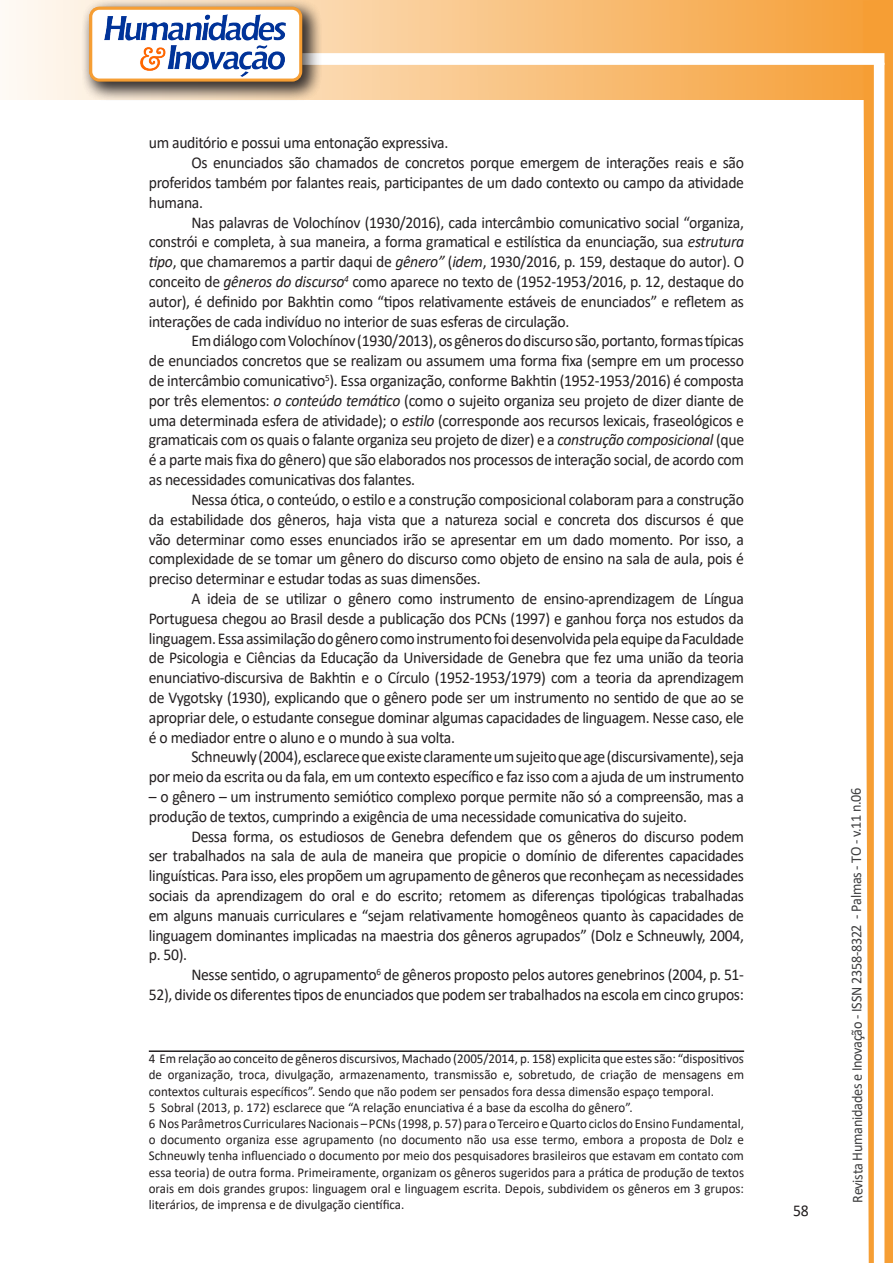
<style>
.page{position:relative;width:893px;height:1263px;background:#fff}
.page>*{position:absolute;margin:0;border:0;box-sizing:border-box;transform-origin:0 0}
.texto{font:16.5px/19.8px "Calibri";letter-spacing:-.02em;color:#231f20;text-align:justify;scale:.95 1}
.t1{font:15px "Calibri";letter-spacing:-.025em;color:#3e3e3f;scale:.95 1}
.Rodapé{font:13.5px/16.2px "Calibri";color:#231f20;text-align:justify;scale:.96 1}
.s1{font-style:italic}
</style>
<div class="page">
<svg style="left:5px;top:0;width:858px;height:100px;background:#f9c484"></svg>
<div style="left:302px;top:53px;width:582px;height:12px;background:#fff;border:2px solid #fff"></div>
<svg style="left:863px;top:0;width:30px;height:1263px"></svg>
<div style="left:81px;top:0;width:241px;height:102px;background:#231f20;opacity:.75"></div>
<div style="left:91px;top:8px;width:210px;height:72px;background:#fff;border-radius:9px"></div>
<img style="left:104px;top:14px;width:181px;height:62px">
<div style="left:89px;top:7px;width:213px;height:75px;border:3px solid #f69e34;border-radius:9px"></div>
<hr style="left:149px;top:1050px;width:595px;height:2px;background:#231f20">
<p class="texto" style="left:149px;top:133px;width:317px">um auditório e possui uma entonação expressiva.</p>
<p class="texto" style="left:149px;top:152px;width:628px;text-indent:43px">Os enunciados são chamados de concretos porque emergem de interações reais e são proferidos também por falantes reais, participantes de um dado contexto ou campo da atividade humana.</p>
<p class="texto" style="left:149px;top:212px;width:628px;text-indent:43px">Nas palavras de Volochínov (1930/2016), cada intercâmbio comunicativo social “organiza, constrói e completa, à sua maneira, a forma gramatical e estilística da enunciação, sua <span class="s1">estrutura tipo</span>, que chamaremos a partir daqui de <span class="s1">gênero”</span> (<span class="s1">idem</span>, 1930/2016, p. 159, destaque do autor). O conceito de <span class="s1">gêneros do discurso</span><sup>4</sup> como aparece no texto de (1952-1953/2016, p. 12, destaque do autor), é definido por Bakhtin como “tipos relativamente estáveis de enunciados” e refletem as interações de cada indivíduo no interior de suas esferas de circulação.</p>
<p class="texto" style="left:149px;top:331px;width:628px;text-indent:43px">Em diálogo com Volochínov (1930/2013), os gêneros do discurso são, portanto, formas típicas de enunciados concretos que se realizam ou assumem uma forma fixa (sempre em um processo de intercâmbio comunicativo<sup>5</sup>). Essa organização, conforme Bakhtin (1952-1953/2016) é composta por três elementos: <span class="s1">o conteúdo temático</span> (como o sujeito organiza seu projeto de dizer diante de uma determinada esfera de atividade); o <span class="s1">estilo</span> (corresponde aos recursos lexicais, fraseológicos e gramaticais com os quais o falante organiza seu projeto de dizer) e a <span class="s1">construção composicional</span> (que é a parte mais fixa do gênero) que são elaborados nos processos de interação social, de acordo com as necessidades comunicativas dos falantes.</p>
<p class="texto" style="left:149px;top:489px;width:628px;text-indent:43px">Nessa ótica, o conteúdo, o estilo e a construção composicional colaboram para a construção da estabilidade dos gêneros, haja vista que a natureza social e concreta dos discursos é que vão determinar como esses enunciados irão se apresentar em um dado momento. Por isso, a complexidade de se tomar um gênero do discurso como objeto de ensino na sala de aula, pois é preciso determinar e estudar todas as suas dimensões.</p>
<p class="texto" style="left:149px;top:588px;width:628px;text-indent:43px">A ideia de se utilizar o gênero como instrumento de ensino-aprendizagem de Língua Portuguesa chegou ao Brasil desde a publicação dos PCNs (1997) e ganhou força nos estudos da linguagem. Essa assimilação do gênero como instrumento foi desenvolvida pela equipe da Faculdade de Psicologia e Ciências da Educação da Universidade de Genebra que fez uma união da teoria enunciativo-discursiva de Bakhtin e o Círculo (1952-1953/1979) com a teoria da aprendizagem de Vygotsky (1930), explicando que o gênero pode ser um instrumento no sentido de que ao se apropriar dele, o estudante consegue dominar algumas capacidades de linguagem. Nesse caso, ele é o mediador entre o aluno e o mundo à sua volta.</p>
<p class="texto" style="left:149px;top:746px;width:628px;text-align:right">Schneuwly (2004), esclarece que existe claramente um sujeito que age (discursivamente), seja<br>por meio da escrita ou da fala, em um contexto específico e faz isso com a ajuda de um instrumento</p>
<p class="texto" style="left:149px;top:786px;width:628px">– o gênero – um instrumento semiótico complexo porque permite não só a compreensão, mas a produção de textos, cumprindo a exigência de uma necessidade comunicativa do sujeito.</p>
<p class="texto" style="left:149px;top:826px;width:628px;text-indent:43px">Dessa forma, os estudiosos de Genebra defendem que os gêneros do discurso podem ser trabalhados na sala de aula de maneira que propicie o domínio de diferentes capacidades linguísticas. Para isso, eles propõem um agrupamento de gêneros que reconheçam as necessidades sociais da aprendizagem do oral e do escrito; retomem as diferenças tipológicas trabalhadas em alguns manuais curriculares e “sejam relativamente homogêneos quanto às capacidades de linguagem dominantes implicadas na maestria dos gêneros agrupados” (Dolz e Schneuwly, 2004, p. 50).</p>
<p class="texto" style="left:149px;top:964px;width:628px;text-align:right">Nesse sentido, o agrupamento<sup>6</sup> de gêneros proposto pelos autores genebrinos (2004, p. 51-<br>52), divide os diferentes tipos de enunciados que podem ser trabalhados na escola em cinco grupos:</p>
<p class="Rodapé" style="left:149px;top:1050px;width:621px">4 Em relação ao conceito de gêneros discursivos, Machado (2005/2014, p. 158) explicita que estes são: “dispositivos de organização, troca, divulgação, armazenamento, transmissão e, sobretudo, de criação de mensagens em contextos culturais específicos”. Sendo que não podem ser pensados fora dessa dimensão espaço temporal.</p>
<p class="Rodapé" style="left:149px;top:1099px;width:506px">5 Sobral (2013, p. 172) esclarece que “A relação enunciativa é a base da escolha do gênero”.</p>
<p class="Rodapé" style="left:149px;top:1115px;width:621px">6 Nos Parâmetros Curriculares Nacionais – PCNs (1998, p. 57) para o Terceiro e Quarto ciclos do Ensino Fundamental, o documento organiza esse agrupamento (no documento não usa esse termo, embora a proposta de Dolz e Schneuwly tenha influenciado o documento por meio dos pesquisadores brasileiros que estavam em contato com essa teoria) de outra forma. Primeiramente, organizam os gêneros sugeridos para a prática de produção de textos orais em dois grandes grupos: linguagem oral e linguagem escrita. Depois, subdividem os gêneros em 3 grupos: literários, de imprensa e de divulgação científica.</p>
<p class="texto" style="left:793px;top:1200px;width:18px">58</p>
<p class="t1" style="left:846px;top:1203px;width:439px;rotate:-90deg">Revista Humanidades e Inovação - ISSN 2358-8322 - Palmas - TO - v.11 n.06</p>
</div>
